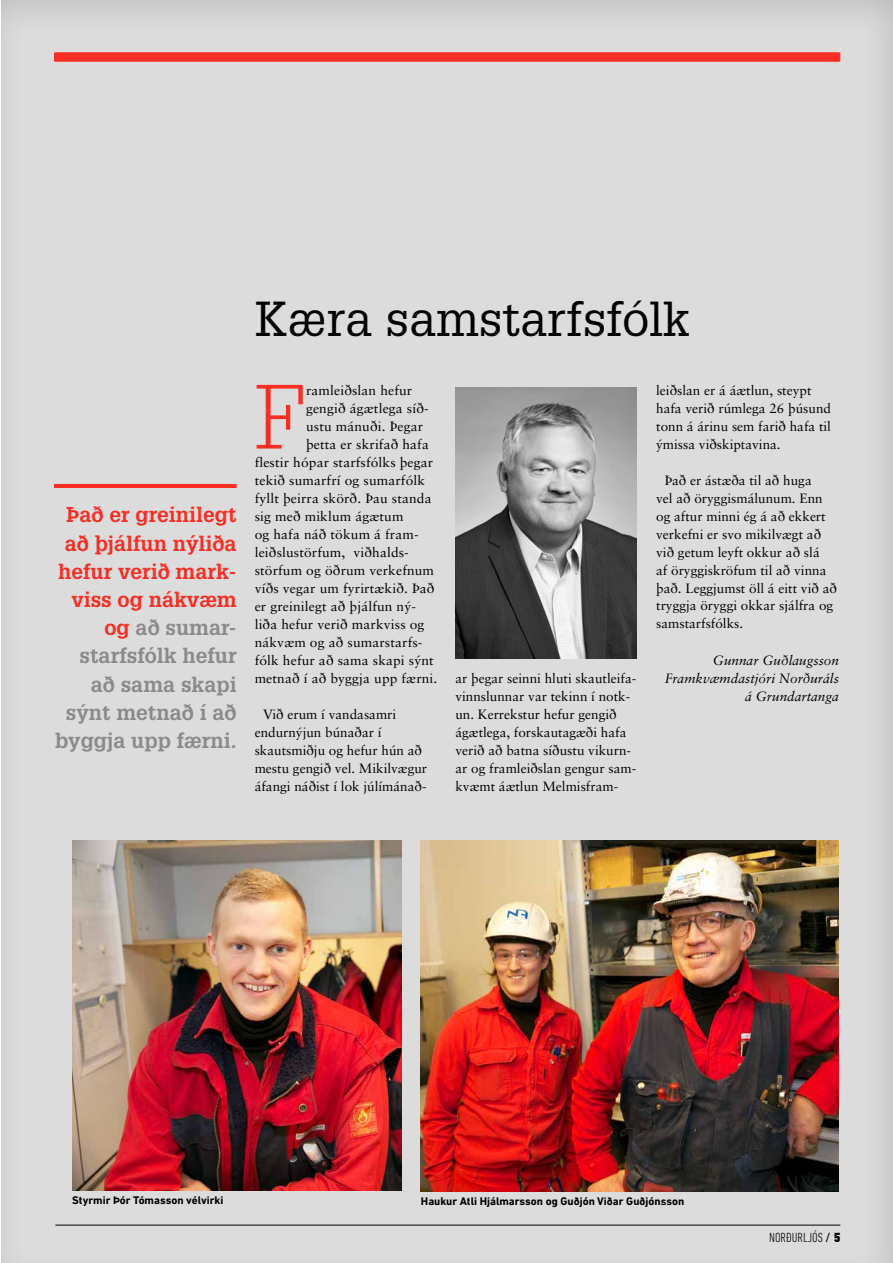
<style>
.page{position:relative;width:893px;height:1263px;background:#dddcdd}
.page>*{position:absolute;margin:0;border:0;box-sizing:border-box;transform-origin:0 0}
.t1{font:300 88.95px "Glypha";color:#f82d23}
.t2{font:48px "Glypha";color:#000}
.t3{font:700 21px/28.2px "Glypha";color:#8b898a;text-align:right}
.t4{font:13.5px/18px "Sabon";color:#000}
.t5{font:italic 13.5px/18px "Sabon";color:#000;text-align:right}
.t6{font:300 condensed 13.5px "DIN Next LT Pro";color:#000}
.t7{font:700 11.25px "DIN Next LT Pro";color:#000}
.s1{color:#f82d23}
.s2{font-weight:400;font-stretch:normal}
.s3{font-weight:900}
</style>
<div class="page">
<div style="left:55px;top:53px;width:785px;height:9px;background:#f82d23"></div>
<hr style="left:55px;top:1225px;width:785px;height:1px;background:#000">
<img style="left:456px;top:387px;width:180px;height:272px">
<hr style="left:54px;top:484px;width:183px;height:4px;background:#f82d23">
<img style="left:421px;top:841px;width:417px;height:350px">
<img style="left:72px;top:841px;width:329px;height:350px">
<h2 class="t2" style="left:255px;top:290px;width:436px">Kæra samstarfsfólk</h2>
<h3 class="t3" style="left:55px;top:500px;width:183px"><span class="s1">Það er greinilegt að þjálfun nýliða hefur verið mark&shy;viss og nákvæm og</span> að sumar&shy;starfsfólk hefur að sama skapi sýnt metnað í að byggja upp færni.</h3>
<h1 class="t1" style="left:255px;top:367px;width:52px">F</h1>
<p class="t4" style="left:306px;top:381px;width:108px">ramleiðslan hefur</p>
<p class="t4" style="left:306px;top:399px;width:124px">gengið ágætlega síð-</p>
<p class="t4" style="left:306px;top:417px;width:119px">ustu mánuði. Þegar</p>
<p class="t4" style="left:306px;top:435px;width:124px">þetta er skrifað hafa</p>
<p class="t4" style="left:255px;top:453px;width:180px">flestir hópar starfsfólks þegar</p>
<p class="t4" style="left:255px;top:471px;width:172px">tekið sumarfrí og sumarfólk</p>
<p class="t4" style="left:255px;top:489px;width:178px">fyllt þeirra skörð. Þau standa</p>
<p class="t4" style="left:255px;top:507px;width:150px">sig með miklum ágætum</p>
<p class="t4" style="left:255px;top:525px;width:165px">og hafa náð tökum á fram-</p>
<p class="t4" style="left:255px;top:543px;width:156px">leiðslustörfum, viðhalds-</p>
<p class="t4" style="left:255px;top:561px;width:181px">störfum og öðrum verkefnum</p>
<p class="t4" style="left:255px;top:579px;width:181px">víðs vegar um fyrirtækið. Það</p>
<p class="t4" style="left:255px;top:597px;width:163px">er greinilegt að þjálfun ný-</p>
<p class="t4" style="left:255px;top:615px;width:171px">liða hefur verið markviss og</p>
<p class="t4" style="left:255px;top:633px;width:169px">nákvæm og að sumarstarfs-</p>
<p class="t4" style="left:255px;top:651px;width:181px">fólk hefur að sama skapi sýnt</p>
<p class="t4" style="left:255px;top:669px;width:184px">metnað í að byggja upp færni.</p>
<p class="t4" style="left:255px;top:705px;width:174px;text-indent:9px">Við erum í vandasamri endurnýjun búnaðar í skautsmiðju og hefur hún að mestu gengið vel. Mikilvægur áfangi náðist í lok júlímánað-</p>
<p class="t4" style="left:455px;top:669px;width:182px">ar þegar seinni hluti skautleifa&shy;vinnslunnar var tekinn í notk&shy;un. Kerrekstur hefur gengið ágætlega, forskautagæði hafa verið að batna síðustu vikurn&shy;ar og framleiðslan gengur sam&shy;kvæmt áætlun Melmisfram-</p>
<p class="t4" style="left:656px;top:381px;width:176px">leiðslan er á áætlun, steypt hafa verið rúmlega 26 þúsund tonn á árinu sem farið hafa til ýmissa viðskiptavina.</p>
<p class="t4" style="left:656px;top:471px;width:182px;text-indent:9px">Það er ástæða til að huga<br>vel að öryggismálunum. Enn og aftur minni ég á að ekkert verkefni er svo mikilvægt að við getum leyft okkur að slá<br>af öryggiskröfum til að vinna það. Leggjumst öll á eitt við að tryggja öryggi okkar sjálfra og samstarfsfólks.</p>
<p class="t5" style="left:665px;top:651px;width:176px">Gunnar Guðlaugsson<br>Framkvæmdastjóri Norðuráls á Grundartanga</p>
<p class="t7" style="left:72px;top:1194px;width:153px">Styrmir Þór Tómasson vélvirki</p>
<p class="t7" style="left:421px;top:1194px;width:265px">Haukur Atli Hjálmarsson og Guðjón Viðar Guðjónsson</p>
<p class="t6" style="left:769px;top:1229px;width:73px">NORÐURLJÓS <span class="s2">/</span> <span class="s3">5</span></p>
</div>
